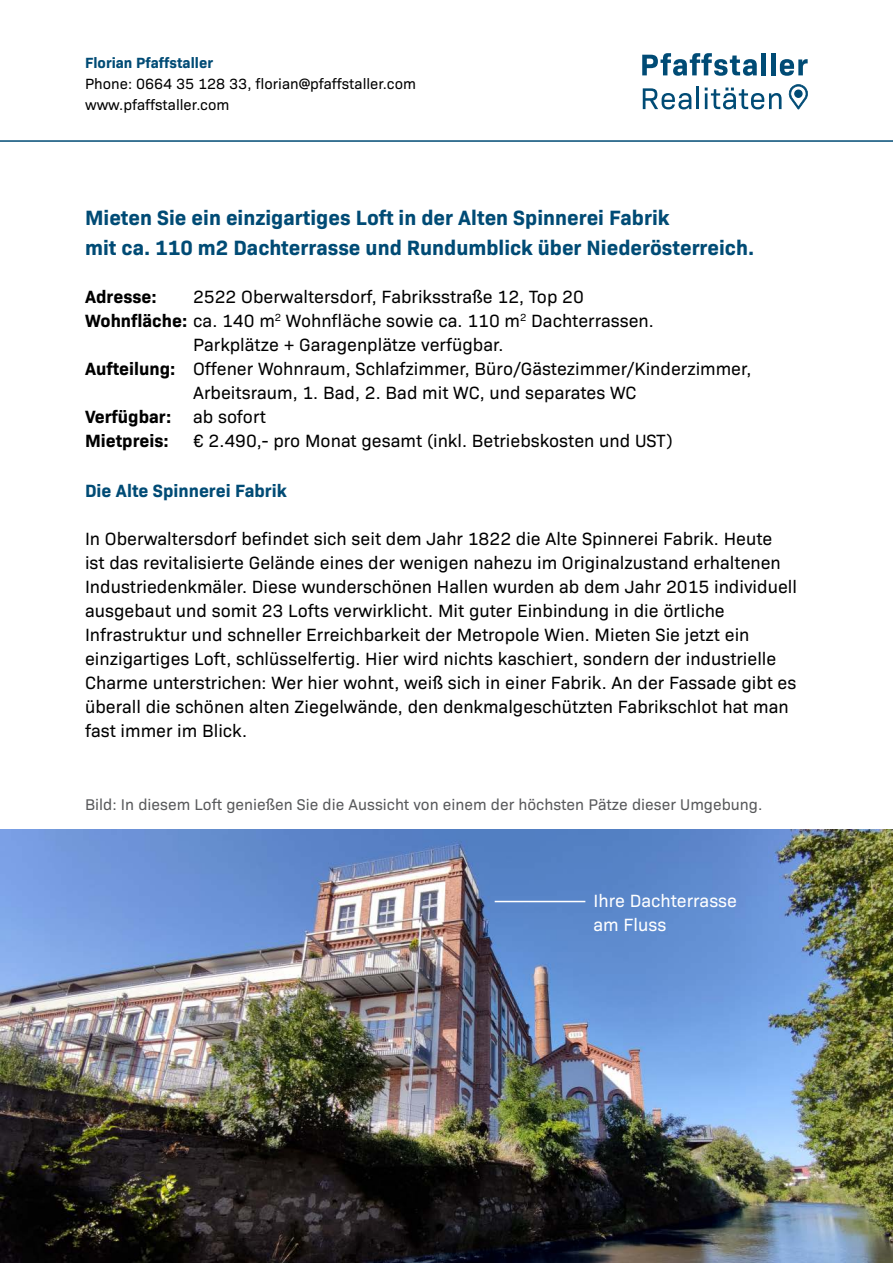
<style>
.page{position:relative;width:893px;height:1263px;background:#fff}
.page>*{position:absolute;margin:0;border:0;box-sizing:border-box;transform-origin:0 0}
.t1{font:700 21px/30px "Bio Sans";color:#004b75}
.t2{font:18px/24px "Bio Sans";color:#000}
.t3{font:700 18px "Bio Sans";color:#000}
.t4{font:18px/24px "Bio Sans";color:#fff}
.t5{font:700 18px "Bio Sans";color:#004b75}
.t6{font:15.75px "Bio Sans";color:#58595b}
.t7{font:15px/21px "Bio Sans";color:#000}
.t8{font:700 15px "Bio Sans";color:#004b75}
.s1{font-weight:700}
.s2{font-weight:400}
</style>
<div class="page">
<svg style="left:642px;top:53px;width:115px;height:23px"></svg>
<div style="left:761px;top:53px;width:5px;height:22px;background:#004b75"></div>
<hr style="left:771px;top:53px;width:4px;height:22px;background:#004b75">
<svg style="left:780px;top:59px;width:28px;height:17px"></svg>
<svg style="left:643px;top:88px;width:48px;height:21px"></svg>
<hr style="left:697px;top:87px;width:2px;height:22px;background:#004b75">
<svg style="left:705px;top:88px;width:76px;height:21px"></svg>
<svg style="left:788px;top:84px;width:20px;height:25px"></svg>
<hr style="left:0;top:140px;width:893px;height:2px;background:#004b75">
<img style="left:0;top:830px;width:893px;height:433px">
<hr style="left:495px;top:901px;width:90px;height:1px;background:#fff">
<p class="t8" style="left:85px;top:51px;width:129px">Florian Pfaffstaller</p>
<p class="t7" style="left:85px;top:72px;width:333px">Phone: 0664 35 128 33, florian@pfaffstaller.com www.pfaffstaller.com</p>
<p class="t1" style="left:85px;top:201px;width:671px">Mieten Sie ein einzigartiges Loft in der Alten Spinnerei Fabrik<br>mit ca. 110 m2 Dachterrasse und Rundumblick über Niederösterreich.</p>
<p class="t3" style="left:85px;top:283px;width:73px">Adresse:</p>
<p class="t2" style="left:193px;top:283px;width:392px">2522 Oberwaltersdorf, Fabriksstraße 12, Top 20</p>
<p class="t2" style="left:85px;top:307px;width:570px"><span class="s1">Wohnfläche:</span> ca. 140 m<sup>2</sup> Wohnfläche sowie ca. 110 m<sup>2</sup> Dachterrassen.</p>
<p class="t2" style="left:193px;top:331px;width:312px">Parkplätze + Garagenplätze verfügbar.</p>
<p class="t2" style="left:85px;top:355px;width:668px"><span class="s1">Aufteilung:</span> Offener Wohnraum, Schlafzimmer, Büro/Gästezimmer/Kinderzimmer,</p>
<p class="t2" style="left:193px;top:379px;width:445px">Arbeitsraum, 1. Bad, 2. Bad mit WC, und separates WC</p>
<p class="t3" style="left:85px;top:403px;width:182px">Verfügbar: <span class="s2">ab sofort</span></p>
<p class="t3" style="left:85px;top:427px;width:85px">Mietpreis:</p>
<p class="t2" style="left:193px;top:427px;width:481px">€ 2.490,- pro Monat gesamt (inkl. Betriebskosten und UST)</p>
<p class="t5" style="left:85px;top:476px;width:203px">Die Alte Spinnerei Fabrik</p>
<p class="t2" style="left:85px;top:525px;width:713px">In Oberwaltersdorf befindet sich seit dem Jahr 1822 die Alte Spinnerei Fabrik. Heute<br>ist das revitalisierte Gelände eines der wenigen nahezu im Originalzustand erhaltenen Industriedenkmäler. Diese wunderschönen Hallen wurden ab dem Jahr 2015 individuell ausgebaut und somit 23 Lofts verwirklicht. Mit guter Einbindung in die örtliche Infrastruktur und schneller Erreichbarkeit der Metropole Wien. Mieten Sie jetzt ein einzigartiges Loft, schlüsselfertig. Hier wird nichts kaschiert, sondern der industrielle Charme unterstrichen: Wer hier wohnt, weiß sich in einer Fabrik. An der Fassade gibt es überall die schönen alten Ziegelwände, den denkmalgeschützten Fabrikschlot hat man fast immer im Blick.</p>
<p class="t6" style="left:85px;top:793px;width:679px">Bild: In diesem Loft genießen Sie die Aussicht von einem der höchsten Pätze dieser Umgebung.</p>
<p class="t4" style="left:594px;top:887px;width:145px">Ihre Dachterrasse am Fluss</p>
</div>
